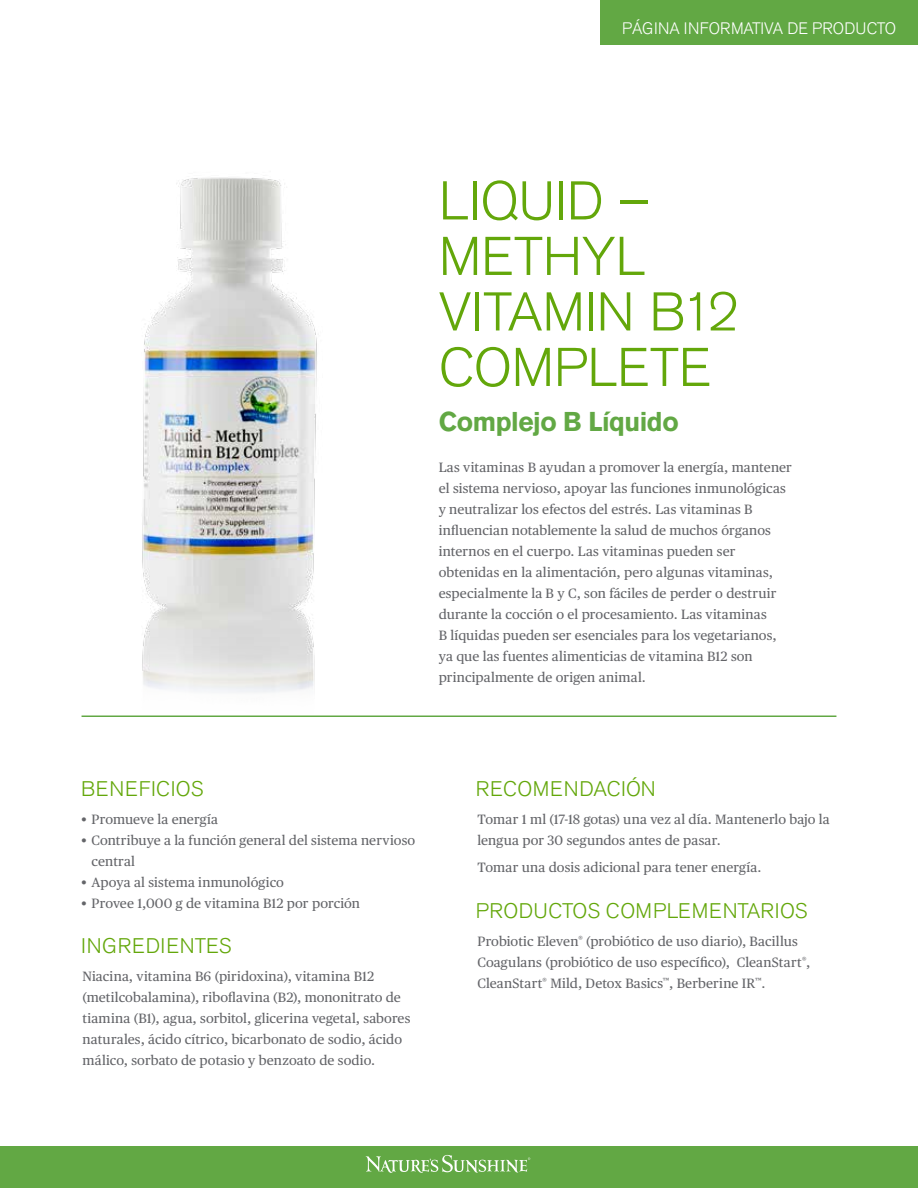
<style>
.page{position:relative;width:918px;height:1188px;background:#fff}
.page>*{position:absolute;margin:0;border:0;box-sizing:border-box;transform-origin:0 0}
.t1{font:300 54px/55.5px "Akzidenz Grotesk BE";letter-spacing:-.01em;color:#63a70a}
.t2{font:700 27px "Akzidenz Grotesk BE";letter-spacing:-.015em;color:#62a844}
.t3{font:300 21px "Akzidenz Grotesk BE";letter-spacing:.02em;color:#63a70a}
.t4{font:300 21px "Akzidenz Grotesk BE";letter-spacing:.04em;color:#63a70a}
.t5{font:300 16.5px "Akzidenz Grotesk BE";letter-spacing:.01em;color:#fff}
.t6{font:13.5px/21px "Publico Text";letter-spacing:.01em;color:#646569}
</style>
<div class="page">
<div style="left:0;top:1146px;width:918px;height:42px;background:#62a844"></div>
<svg style="left:366px;top:1155px;width:164px;height:18px"></svg>
<div style="left:600px;top:0;width:318px;height:44px;background:#62a844"></div>
<hr style="left:82px;top:716px;width:754px;height:1px;background:#62a844">
<img style="left:124px;top:177px;width:212px;height:539px">
<p class="t5" style="left:622px;top:19px;width:275px">PÁGINA INFORMATIVA DE PRODUCTO</p>
<h1 class="t1" style="left:439px;top:174px;width:302px">LIQUID –<br>METHYL<br>VITAMIN B12<br>COMPLETE</h1>
<h2 class="t2" style="left:439px;top:406px;width:241px">Complejo B Líquido</h2>
<p class="t6" style="left:439px;top:456px;width:355px">Las vitaminas B ayudan a promover la energía, mantener el sistema nervioso, apoyar las funciones inmunológicas y neutralizar los efectos del estrés. Las vitaminas B influencian notablemente la salud de muchos órganos internos en el cuerpo. Las vitaminas pueden ser obtenidas en la alimentación, pero algunas vitaminas, especialmente la B y C, son fáciles de perder o destruir durante la cocción o el procesamiento. Las vitaminas<br>B líquidas pueden ser esenciales para los vegetarianos, ya que las fuentes alimenticias de vitamina B12 son principalmente de origen animal.</p>
<h3 class="t3" style="left:81px;top:777px;width:124px">BENEFICIOS</h3>
<p class="t6" style="left:81px;top:808px;width:139px">• Promueve la energía</p>
<p class="t6" style="left:92px;top:829px;width:325px;text-indent:-11px">• Contribuye a la función general del sistema nervioso central</p>
<p class="t6" style="left:81px;top:871px;width:205px">• Apoya al sistema inmunológico</p>
<p class="t6" style="left:81px;top:892px;width:281px">• Provee 1,000 g de vitamina B12 por porción</p>
<h3 class="t4" style="left:81px;top:934px;width:152px">INGREDIENTES</h3>
<p class="t6" style="left:82px;top:965px;width:330px">Niacina, vitamina B6 (piridoxina), vitamina B12 (metilcobalamina), riboflavina (B2), mononitrato de tiamina (B1), agua, sorbitol, glicerina vegetal, sabores naturales, ácido cítrico, bicarbonato de sodio, ácido málico, sorbato de potasio y benzoato de sodio.</p>
<h3 class="t3" style="left:476px;top:777px;width:181px">RECOMENDACIÓN</h3>
<p class="t6" style="left:477px;top:808px;width:354px">Tomar 1 ml (17-18 gotas) una vez al día. Mantenerlo bajo la lengua por 30 segundos antes de pasar.</p>
<p class="t6" style="left:477px;top:856px;width:286px">Tomar una dosis adicional para tener energía.</p>
<h3 class="t3" style="left:476px;top:899px;width:333px">PRODUCTOS COMPLEMENTARIOS</h3>
<p class="t6" style="left:477px;top:930px;width:334px">Probiotic Eleven<sup>®</sup> (probiótico de uso diario), Bacillus<br>Coagulans (probiótico de uso específico), CleanStart<sup>®</sup>,<br>CleanStart<sup>®</sup> Mild, Detox Basics<sup>™</sup>, Berberine IR<sup>™</sup>.</p>
</div>
